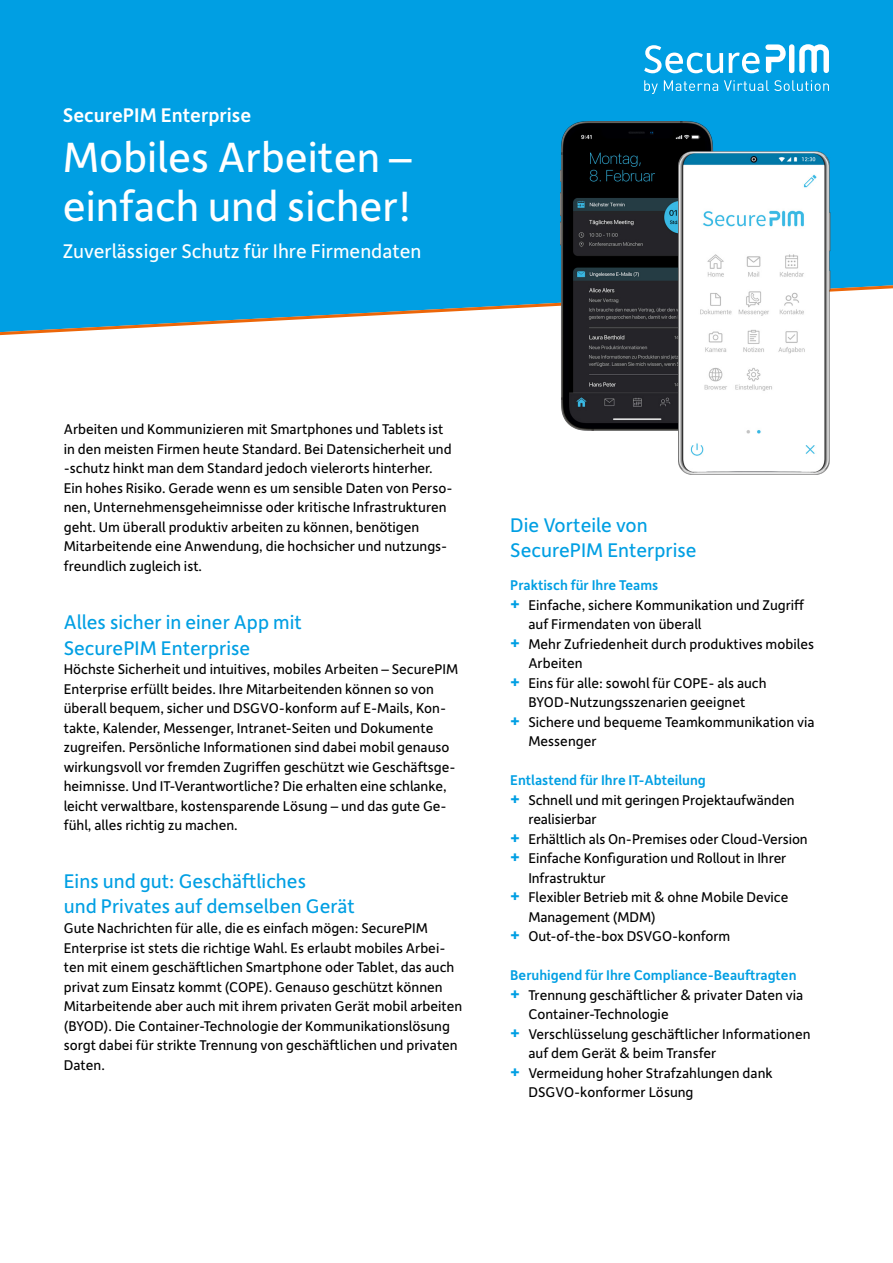
<style>
.page{position:relative;width:893px;height:1263px;background:#fff}
.page>*{position:absolute;margin:0;border:0;box-sizing:border-box;transform-origin:0 0}
.t1{font:45px/49.5px "Depot New";color:#fff}
.t2{font:21px/25.2px "Depot New";color:#009fe3}
.t3{font:21px "Depot New";color:#fff}
.t4{font:500 21px "Depot New";color:#fff}
.t5{font:15px/19.5px "Depot New";color:#000}
.t6{font:500 15px "Depot New";color:#009fe3}
.s1{font-family:"Montserrat";font-weight:700;font-size:16.5px;color:#009fe3}
</style>
<div class="page">
<div style="left:0;top:0;width:893px;height:283px;background:#009fe3"></div>
<svg style="left:0;top:283px;width:893px;height:53px"></svg>
<img style="left:560px;top:122px;width:153px;height:309px">
<img style="left:678px;top:151px;width:153px;height:324px">
<svg style="left:799px;top:44px;width:30px;height:29px"></svg>
<div style="left:789px;top:44px;width:5px;height:29px;background:#fff;border-radius:3px"></div>
<svg style="left:644px;top:45px;width:79px;height:28px"></svg>
<svg style="left:729px;top:44px;width:57px;height:29px"></svg>
<svg style="left:644px;top:80px;width:14px;height:14px"></svg>
<svg style="left:664px;top:80px;width:54px;height:11px"></svg>
<svg style="left:724px;top:80px;width:105px;height:11px"></svg>
<h2 class="t4" style="left:63px;top:102px;width:190px">SecurePIM Enterprise</h2>
<h1 class="t1" style="left:63px;top:130px;width:350px">Mobiles Arbeiten – einfach und sicher!</h1>
<h2 class="t3" style="left:63px;top:237px;width:360px">Zuverlässiger Schutz für Ihre Firmendaten</h2>
<p class="t5" style="left:64px;top:419px;width:390px">Arbeiten und Kommunizieren mit Smartphones und Tablets ist in den meisten Firmen heute Standard. Bei Datensicherheit und -schutz hinkt man dem Standard jedoch vielerorts hinterher.<br>Ein hohes Risiko. Gerade wenn es um sensible Daten von Perso&shy;nen, Unternehmensgeheimnisse oder kritische Infrastrukturen geht. Um überall produktiv arbeiten zu können, benötigen Mitarbeitende eine Anwendung, die hochsicher und nutzungs&shy;freundlich zugleich ist.</p>
<h2 class="t2" style="left:64px;top:609px;width:240px">Alles sicher in einer App mit<br>SecurePIM Enterprise</h2>
<p class="t5" style="left:64px;top:659px;width:396px">Höchste Sicherheit und intuitives, mobiles Arbeiten – SecurePIM Enterprise erfüllt beides. Ihre Mitarbeitenden können so von überall bequem, sicher und DSGVO-konform auf E-Mails, Kon&shy;takte, Kalender, Messenger, Intranet-Seiten und Dokumente zugreifen. Persönliche Informationen sind dabei mobil genauso wirkungsvoll vor fremden Zugriffen geschützt wie Geschäftsge&shy;heimnisse. Und IT-Verantwortliche? Die erhalten eine schlanke, leicht verwaltbare, kostensparende Lösung – und das gute Ge&shy;fühl, alles richtig zu machen.</p>
<h2 class="t2" style="left:64px;top:868px;width:293px">Eins und gut: Geschäftliches<br>und Privates auf demselben Gerät</h2>
<p class="t5" style="left:64px;top:918px;width:400px">Gute Nachrichten für alle, die es einfach mögen: SecurePIM Enterprise ist stets die richtige Wahl. Es erlaubt mobiles Arbei&shy;ten mit einem geschäftlichen Smartphone oder Tablet, das auch privat zum Einsatz kommt (COPE). Genauso geschützt können Mitarbeitende aber auch mit ihrem privaten Gerät mobil arbeiten (BYOD). Die Container-Technologie der Kommunikationslösung sorgt dabei für strikte Trennung von geschäftlichen und privaten Daten.</p>
<h2 class="t2" style="left:510px;top:511px;width:188px">Die Vorteile von<br>SecurePIM Enterprise</h2>
<p class="t6" style="left:510px;top:576px;width:150px">Praktisch für Ihre Teams</p>
<p class="t5" style="left:510px;top:594px;width:296px"><span class="s1">+</span> Einfache, sichere Kommunikation und Zugriff</p>
<p class="t5" style="left:528px;top:614px;width:175px">auf Firmendaten von überall</p>
<p class="t5" style="left:510px;top:633px;width:305px"><span class="s1">+</span> Mehr Zufriedenheit durch produktives mobiles</p>
<p class="t5" style="left:528px;top:653px;width:56px">Arbeiten</p>
<p class="t5" style="left:510px;top:672px;width:258px"><span class="s1">+</span> Eins für alle: sowohl für COPE- als auch</p>
<p class="t5" style="left:528px;top:692px;width:218px">BYOD-Nutzungsszenarien geeignet</p>
<p class="t5" style="left:510px;top:711px;width:306px"><span class="s1">+</span> Sichere und bequeme Teamkommunikation via</p>
<p class="t5" style="left:528px;top:731px;width:70px">Messenger</p>
<p class="t6" style="left:510px;top:771px;width:197px">Entlastend für Ihre IT-Abteilung</p>
<p class="t5" style="left:510px;top:789px;width:286px"><span class="s1">+</span> Schnell und mit geringen Projektaufwänden</p>
<p class="t5" style="left:528px;top:809px;width:70px">realisierbar</p>
<p class="t5" style="left:510px;top:828px;width:299px"><span class="s1">+</span> Erhältlich als On-Premises oder Cloud-Version</p>
<p class="t5" style="left:510px;top:848px;width:278px"><span class="s1">+</span> Einfache Konfiguration und Rollout in Ihrer</p>
<p class="t5" style="left:528px;top:867px;width:79px">Infrastruktur</p>
<p class="t5" style="left:510px;top:887px;width:280px"><span class="s1">+</span> Flexibler Betrieb mit &amp; ohne Mobile Device</p>
<p class="t5" style="left:528px;top:906px;width:129px">Management (MDM)</p>
<p class="t5" style="left:510px;top:926px;width:222px"><span class="s1">+</span> Out-of-the-box DSVGO-konform</p>
<p class="t6" style="left:510px;top:966px;width:288px">Beruhigend für Ihre Compliance-Beauftragten</p>
<p class="t5" style="left:510px;top:984px;width:295px"><span class="s1">+</span> Trennung geschäftlicher &amp; privater Daten via</p>
<p class="t5" style="left:528px;top:1004px;width:142px">Container-Technologie</p>
<p class="t5" style="left:510px;top:1023px;width:302px"><span class="s1">+</span> Verschlüsselung geschäftlicher Informationen</p>
<p class="t5" style="left:528px;top:1043px;width:189px">auf dem Gerät &amp; beim Transfer</p>
<p class="t5" style="left:510px;top:1062px;width:264px"><span class="s1">+</span> Vermeidung hoher Strafzahlungen dank</p>
<p class="t5" style="left:528px;top:1082px;width:167px">DSGVO-konformer Lösung</p>
</div>
